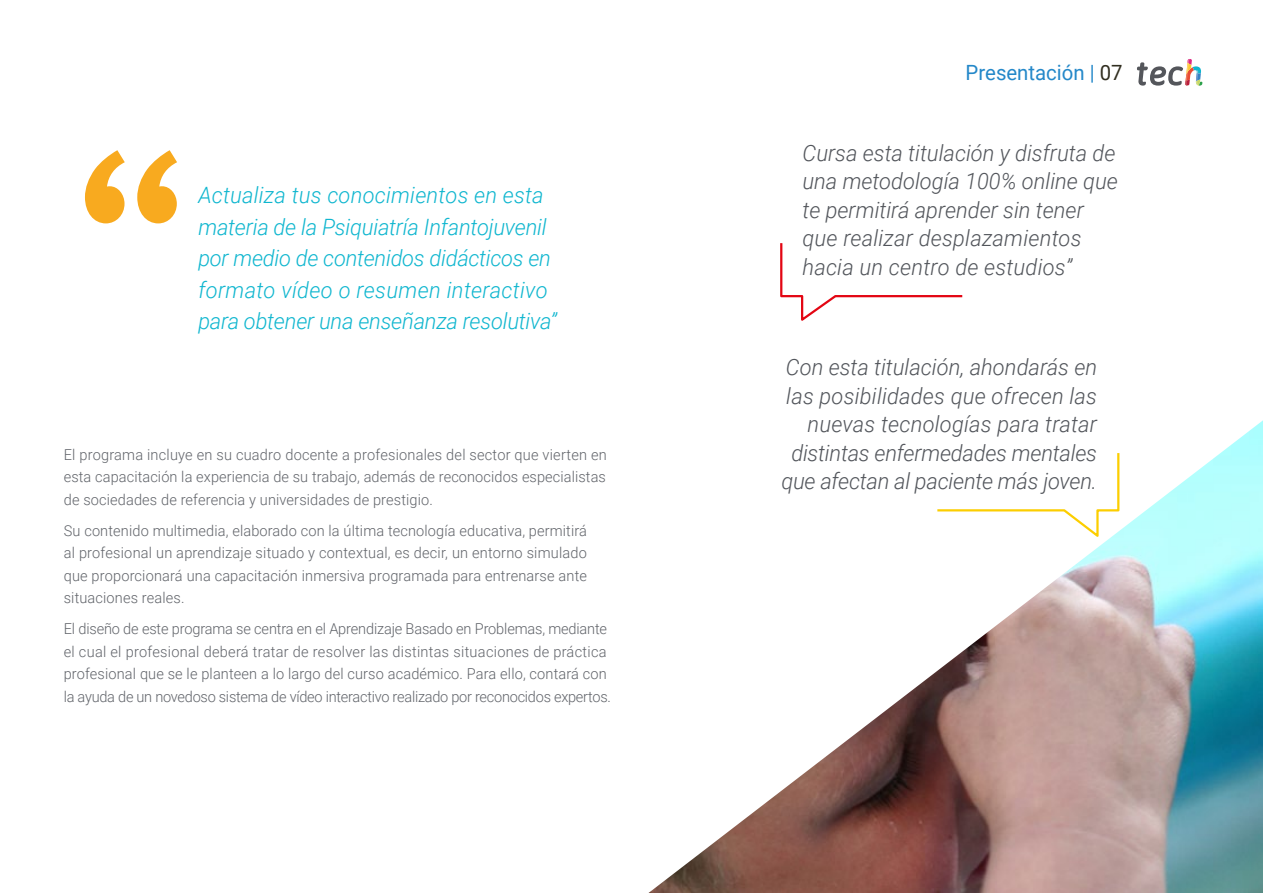
<style>
.page{position:relative;width:1263px;height:893px;background:#fff}
.page>*{position:absolute;margin:0;border:0;box-sizing:border-box;transform-origin:0 0}
.t1{font:italic 300 22.5px/28.5px "Roboto";color:#52555b;text-align:right}
.t2{font:italic 300 22.5px/31.5px "Roboto";letter-spacing:-.01em;color:#0fb6cf}
.t3{font:21px "Roboto";color:#2488c9}
.t4{font:300 15px/22.5px "Roboto";letter-spacing:.01em;color:#61646a;text-align:justify}
.t5{font:300 15px/22.5px "Roboto";letter-spacing:-.01em;color:#61646a}
.s1{color:#312e20}
</style>
<div class="page">
<svg style="left:85px;top:150px;width:92px;height:73px"></svg>
<img style="left:648px;top:420px;width:615px;height:473px">
<svg style="left:780px;top:243px;width:183px;height:78px"></svg>
<svg style="left:1137px;top:59px;width:65px;height:27px"></svg>
<h1 class="t2" style="left:198px;top:179px;width:360px">Actualiza tus conocimientos en esta materia de la Psiquiatría Infantojuvenil por medio de contenidos didácticos en formato vídeo o resumen interactivo para obtener una enseñanza resolutiva”</h1>
<p class="t4" style="left:64px;top:443px;width:545px">El programa incluye en su cuadro docente a profesionales del sector que vierten en esta capacitación la experiencia de su trabajo, además de reconocidos especialistas de sociedades de referencia y universidades de prestigio.</p>
<p class="t4" style="left:64px;top:519px;width:525px">Su contenido multimedia, elaborado con la última tecnología educativa, permitirá al profesional un aprendizaje situado y contextual, es decir, un entorno simulado que proporcionará una capacitación inmersiva programada para entrenarse ante situaciones reales.</p>
<p class="t5" style="left:64px;top:617px;width:549px">El diseño de este programa se centra en el Aprendizaje Basado en Problemas, mediante el cual el profesional deberá tratar de resolver las distintas situaciones de práctica profesional que se le planteen a lo largo del curso académico. Para ello, contará con la ayuda de un novedoso sistema de vídeo interactivo realizado por reconocidos expertos.</p>
<h2 class="t3" style="left:966px;top:57px;width:159px">Presentación | <span class="s1">07</span></h2>
<h1 class="t1" style="left:802px;top:137px;width:317px;text-align:left">Cursa esta titulación y disfruta de una metodología 100% online que te permitirá aprender sin tener que realizar desplazamientos hacia un centro de estudios”</h1>
<h1 class="t1" style="left:781px;top:352px;width:317px">Con esta titulación, ahondarás en las posibilidades que ofrecen las nuevas tecnologías para tratar distintas enfermedades mentales que afectan al paciente más joven.</h1>
</div>
